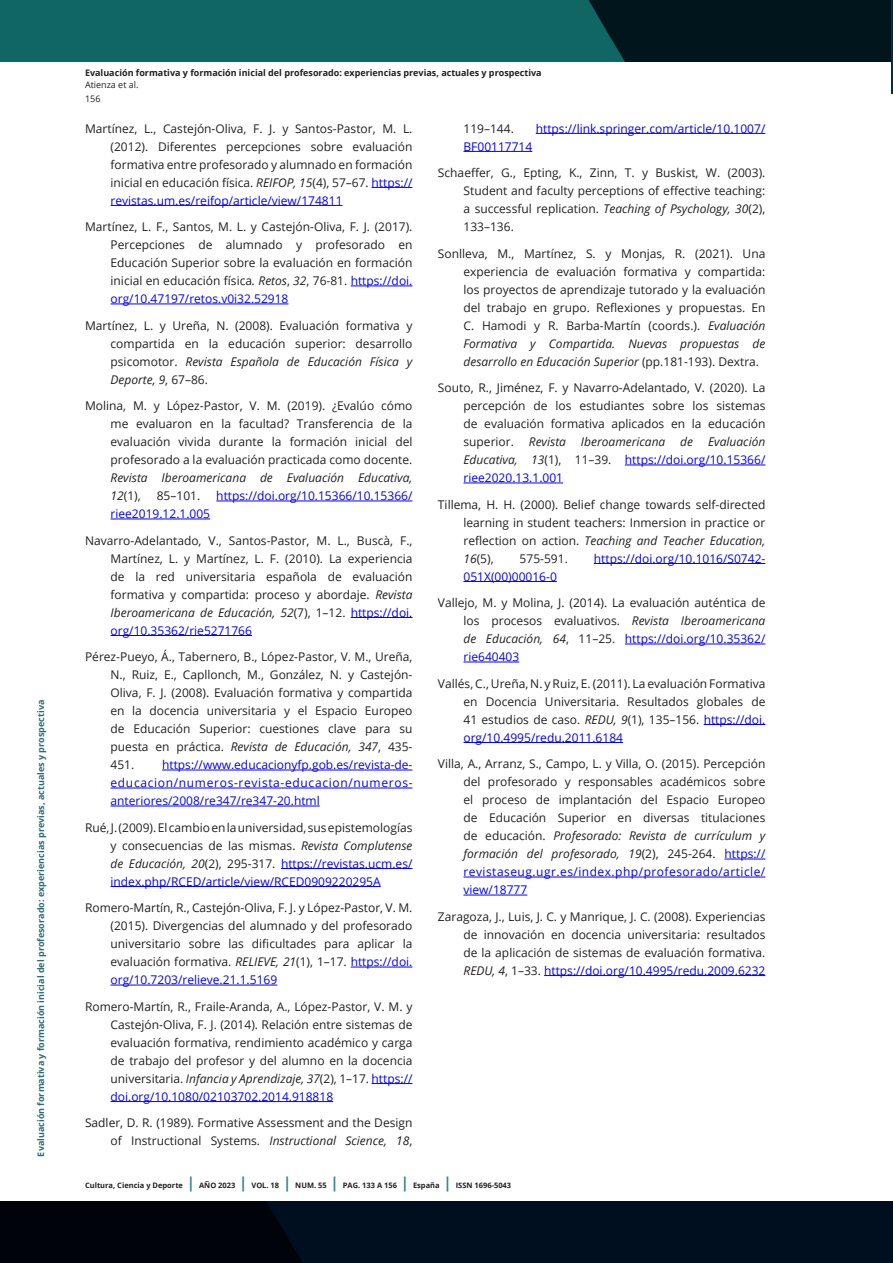
<style>
.page{position:relative;width:893px;height:1263px;background:#fff}
.page>*{position:absolute;margin:0;border:0;box-sizing:border-box;transform-origin:0 0}
.bibliografia{font:12px/18px "Open Sans";color:#231f20;text-align:justify}
.bibliografia-2{font:12px/18px "Open Sans";color:#00f;text-align:justify}
.t1{font:700 9px "Open Sans";color:#231f20}
.t2{font:700 9px "Open Sans";color:#2a6e73}
.t3{font:9px "Open Sans";color:#231f20}
.t4{font:700 7.5px "Open Sans";color:#231f20}
.s1{font-style:italic}
.s2{color:#00f}
.s3{font-size:15px;color:#31849b}
</style>
<div class="page">
<svg style="left:0;top:1201px;width:893px;height:62px;background:#000b18"></svg>
<div style="left:0;top:0;width:893px;height:62px;background:#106663"></div>
<hr style="left:536px;top:133px;width:229px;height:1px;background:#00f">
<hr style="left:463px;top:151px;width:69px;height:1px;background:#00f">
<hr style="left:625px;top:465px;width:140px;height:1px;background:#00f">
<hr style="left:463px;top:483px;width:100px;height:1px;background:#00f">
<hr style="left:594px;top:563px;width:171px;height:1px;background:#00f">
<hr style="left:463px;top:581px;width:94px;height:1px;background:#00f">
<hr style="left:625px;top:644px;width:140px;height:1px;background:#00f">
<hr style="left:463px;top:662px;width:56px;height:1px;background:#00f">
<hr style="left:704px;top:724px;width:61px;height:1px;background:#00f">
<hr style="left:463px;top:742px;width:160px;height:1px;background:#00f">
<hr style="left:724px;top:859px;width:41px;height:1px;background:#00f">
<hr style="left:463px;top:877px;width:302px;height:1px;background:#00f">
<hr style="left:463px;top:895px;width:64px;height:1px;background:#00f">
<hr style="left:544px;top:975px;width:221px;height:1px;background:#00f">
<hr style="left:372px;top:187px;width:40px;height:1px;background:#00f">
<hr style="left:111px;top:205px;width:232px;height:1px;background:#00f">
<hr style="left:351px;top:286px;width:61px;height:1px;background:#00f">
<hr style="left:111px;top:304px;width:177px;height:1px;background:#00f">
<hr style="left:216px;top:501px;width:196px;height:1px;background:#00f">
<hr style="left:111px;top:519px;width:99px;height:1px;background:#00f">
<hr style="left:351px;top:617px;width:61px;height:1px;background:#00f">
<hr style="left:111px;top:635px;width:141px;height:1px;background:#00f">
<hr style="left:162px;top:770px;width:250px;height:1px;background:#00f">
<hr style="left:111px;top:788px;width:301px;height:1px;background:#00f">
<hr style="left:111px;top:806px;width:209px;height:1px;background:#00f">
<hr style="left:281px;top:868px;width:131px;height:1px;background:#00f">
<hr style="left:111px;top:886px;width:270px;height:1px;background:#00f">
<hr style="left:351px;top:967px;width:61px;height:1px;background:#00f">
<hr style="left:111px;top:985px;width:166px;height:1px;background:#00f">
<hr style="left:372px;top:1083px;width:40px;height:1px;background:#00f">
<hr style="left:111px;top:1101px;width:222px;height:1px;background:#00f">
<svg style="left:589px;top:0;width:304px;height:94px"></svg>
<p class="t2" style="left:34px;top:1156px;width:458px;rotate:-90deg">Evaluación formativa y formación inicial del profesorado: experiencias previas, actuales y prospectiva</p>
<p class="t1" style="left:85px;top:67px;width:458px">Evaluación formativa y formación inicial del profesorado: experiencias previas, actuales y prospectiva</p>
<p class="t3" style="left:85px;top:79px;width:55px">Atienza et al.</p>
<p class="t3" style="left:85px;top:92px;width:17px">156</p>
<p class="bibliografia" style="left:111px;top:119px;width:303px;text-indent:-26px">Martínez, L., Castejón-Oliva, F. J. y Santos-Pastor, M. L. (2012). Diferentes percepciones sobre evaluación formativa entre profesorado y alumnado en formación inicial en educación física. <span class="s1">REIFOP, 15</span>(4), 57–67. <span class="s2">https:// revistas.um.es/reifop/article/view/174811</span></p>
<p class="bibliografia" style="left:111px;top:217px;width:303px;text-indent:-26px">Martínez, L. F., Santos, M. L. y Castejón-Oliva, F. J. (2017).<br>Percepciones de alumnado y profesorado en Educación Superior sobre la evaluación en formación inicial en educación física<span class="s1">. Retos</span>, <span class="s1">32</span>, 76-81. <span class="s2">https://doi. org/10.47197/retos.v0i32.52918</span></p>
<p class="bibliografia" style="left:111px;top:316px;width:303px;text-indent:-26px">Martínez, L. y Ureña, N. (2008). Evaluación formativa y compartida en la educación superior: desarrollo psicomotor. <span class="s1">Revista Española de Educación Física y Deporte, 9</span>, 67–86.</p>
<p class="bibliografia" style="left:111px;top:396px;width:303px;text-indent:-26px">Molina, M. y López-Pastor, V. M. (2019). ¿Evalúo cómo me evaluaron en la facultad? Transferencia de la evaluación vivida durante la formación inicial del profesorado a la evaluación practicada como docente.<br><span class="s1">Revista Iberoamericana de Evaluación Educativa, 12</span>(1),</p>
<p class="bibliografia" style="left:157px;top:486px;width:45px">85–101.</p>
<p class="bibliografia-2" style="left:216px;top:486px;width:198px">https://doi.org/10.15366/10.15366/</p>
<p class="bibliografia-2" style="left:111px;top:504px;width:101px">riee2019.12.1.005</p>
<p class="bibliografia" style="left:111px;top:531px;width:303px;text-indent:-26px">Navarro-Adelantado, V., Santos-Pastor, M. L., Buscà, F., Martínez, L. y Martínez, L. F. (2010). La experiencia de la red universitaria española de evaluación formativa y compartida: proceso y abordaje. <span class="s1">Revista Iberoamericana de Educación, 52</span>(7), 1–12. <span class="s2">https://doi. org/10.35362/rie5271766</span></p>
<p class="bibliografia" style="left:111px;top:647px;width:303px;text-indent:-26px">Pérez-Pueyo, Á., Tabernero, B., López-Pastor, V. M., Ureña, N., Ruiz, E., Capllonch, M., González, N. y Castejón-Oliva, F. J. (2008). Evaluación formativa y compartida en la docencia universitaria y el Espacio Europeo de Educación Superior: cuestiones clave para su puesta en práctica. <span class="s1">Revista de Educación, 347</span>, 435- 451.</p>
<p class="bibliografia-2" style="left:111px;top:755px;width:304px;text-indent:52px">https://www.educacionyfp.gob.es/revista-de&shy;educacion/numeros-revista-educacion/numeros&shy;anteriores/2008/re347/re347-20.html</p>
<p class="bibliografia" style="left:111px;top:818px;width:303px;text-indent:-26px">Rué, J. (2009). El cambio en la universidad, sus epistemologías y consecuencias de las mismas. <span class="s1">Revista Complutense de Educación, 20</span>(2), 295-317. <span class="s2">https://revistas.ucm.es/ index.php/RCED/article/view/RCED0909220295A</span></p>
<p class="bibliografia" style="left:111px;top:898px;width:303px;text-indent:-26px">Romero-Martín, R., Castejón-Oliva, F. J. y López-Pastor, V. M. (2015). Divergencias del alumnado y del profesorado universitario sobre las dificultades para aplicar la evaluación formativa. <span class="s1">RELIEVE, 21</span>(1), 1–17. <span class="s2">https://doi. org/10.7203/relieve.21.1.5169</span></p>
<p class="bibliografia" style="left:111px;top:997px;width:303px;text-indent:-26px">Romero-Martín, R., Fraile-Aranda, A., López-Pastor, V. M. y Castejón-Oliva, F. J. (2014). Relación entre sistemas de evaluación formativa, rendimiento académico y carga de trabajo del profesor y del alumno en la docencia universitaria. <span class="s1">Infancia y Aprendizaje, 37</span>(2), 1–17. <span class="s2">https:// doi.org/10.1080/02103702.2014.918818</span></p>
<p class="bibliografia" style="left:85px;top:1113px;width:329px;text-align:right">Sadler, D. R. (1989). Formative Assessment and the Design of Instructional Systems. <span class="s1">Instructional Science, 18</span>,</p>
<p class="bibliografia" style="left:463px;top:119px;width:52px">119–144.</p>
<p class="bibliografia-2" style="left:536px;top:119px;width:231px">https://link.springer.com/article/10.1007/</p>
<p class="bibliografia-2" style="left:463px;top:137px;width:70px">BF00117714</p>
<p class="bibliografia" style="left:463px;top:163px;width:303px;text-indent:-26px">Schaeffer, G., Epting, K., Zinn, T. y Buskist, W. (2003).<br>Student and faculty perceptions of effective teaching: a successful replication. <span class="s1">Teaching of Psychology, 30</span>(2), 133–136.</p>
<p class="bibliografia" style="left:463px;top:244px;width:303px;text-indent:-26px">Sonlleva, M., Martínez, S. y Monjas, R. (2021). Una experiencia de evaluación formativa y compartida: los proyectos de aprendizaje tutorado y la evaluación del trabajo en grupo. Reflexiones y propuestas. En C. Hamodi y R. Barba-Martín (coords.). <span class="s1">Evaluación Formativa y Compartida. Nuevas propuestas de desarrollo en Educación Superior</span> (pp.181-193). Dextra.</p>
<p class="bibliografia" style="left:463px;top:378px;width:303px;text-indent:-26px">Souto, R., Jiménez, F. y Navarro-Adelantado, V. (2020). La percepción de los estudiantes sobre los sistemas de evaluación formativa aplicados en la educación superior. <span class="s1">Revista Iberoamericana de Evaluación Educativa, 13</span>(1), 11–39. <span class="s2">https://doi.org/10.15366/ riee2020.13.1.001</span></p>
<p class="bibliografia" style="left:463px;top:495px;width:303px;text-indent:-26px">Tillema, H. H. (2000). Belief change towards self-directed learning in student teachers: Inmersion in practice or reflection on action. <span class="s1">Teaching and Teacher Education, 16</span>(5),</p>
<p class="bibliografia" style="left:520px;top:549px;width:50px">575-591.</p>
<p class="bibliografia-2" style="left:594px;top:549px;width:173px">https://doi.org/10.1016/S0742-</p>
<p class="bibliografia-2" style="left:463px;top:567px;width:95px">051X(00)00016-0</p>
<p class="bibliografia" style="left:463px;top:593px;width:303px;text-indent:-26px">Vallejo, M. y Molina, J. (2014). La evaluación auténtica de los procesos evaluativos. <span class="s1">Revista Iberoamericana de Educación, 64</span>, 11–25. <span class="s2">https://doi.org/10.35362/ rie640403</span></p>
<p class="bibliografia" style="left:463px;top:674px;width:303px;text-indent:-26px">Vallés, C., Ureña, N. y Ruiz, E. (2011). La evaluación Formativa en Docencia Universitaria. Resultados globales de 41 estudios de caso. <span class="s1">REDU, 9</span>(1), 135–156. <span class="s2">https://doi. org/10.4995/redu.2011.6184</span></p>
<p class="bibliografia" style="left:463px;top:754px;width:303px;text-indent:-26px">Villa, A., Arranz, S., Campo, L. y Villa, O. (2015). Percepción del profesorado y responsables académicos sobre el proceso de implantación del Espacio Europeo de Educación Superior en diversas titulaciones de educación. <span class="s1">Profesorado: Revista de currículum y formación del profesorado, 19</span>(2), 245-264. <span class="s2">https:// revistaseug.ugr.es/index.php/profesorado/article/ view/18777</span></p>
<p class="bibliografia" style="left:463px;top:907px;width:303px;text-indent:-26px">Zaragoza, J., Luis, J. C. y Manrique, J. C. (2008). Experiencias de innovación en docencia universitaria: resultados de la aplicación de sistemas de evaluación formativa.<br><span class="s1">REDU, 4</span>, 1–33. <span class="s2">https://doi.org/10.4995/redu.2009.6232</span></p>
<p class="t4" style="left:85px;top:1180px;width:428px">Cultura, Ciencia y Deporte <span class="s3">|</span> AÑO 2023 <span class="s3">|</span> VOL. 18 <span class="s3">|</span> NUM. 55 <span class="s3">|</span> PAG. 133 A 156 <span class="s3">|</span> España <span class="s3">|</span> ISSN 1696-5043</p>
</div>
